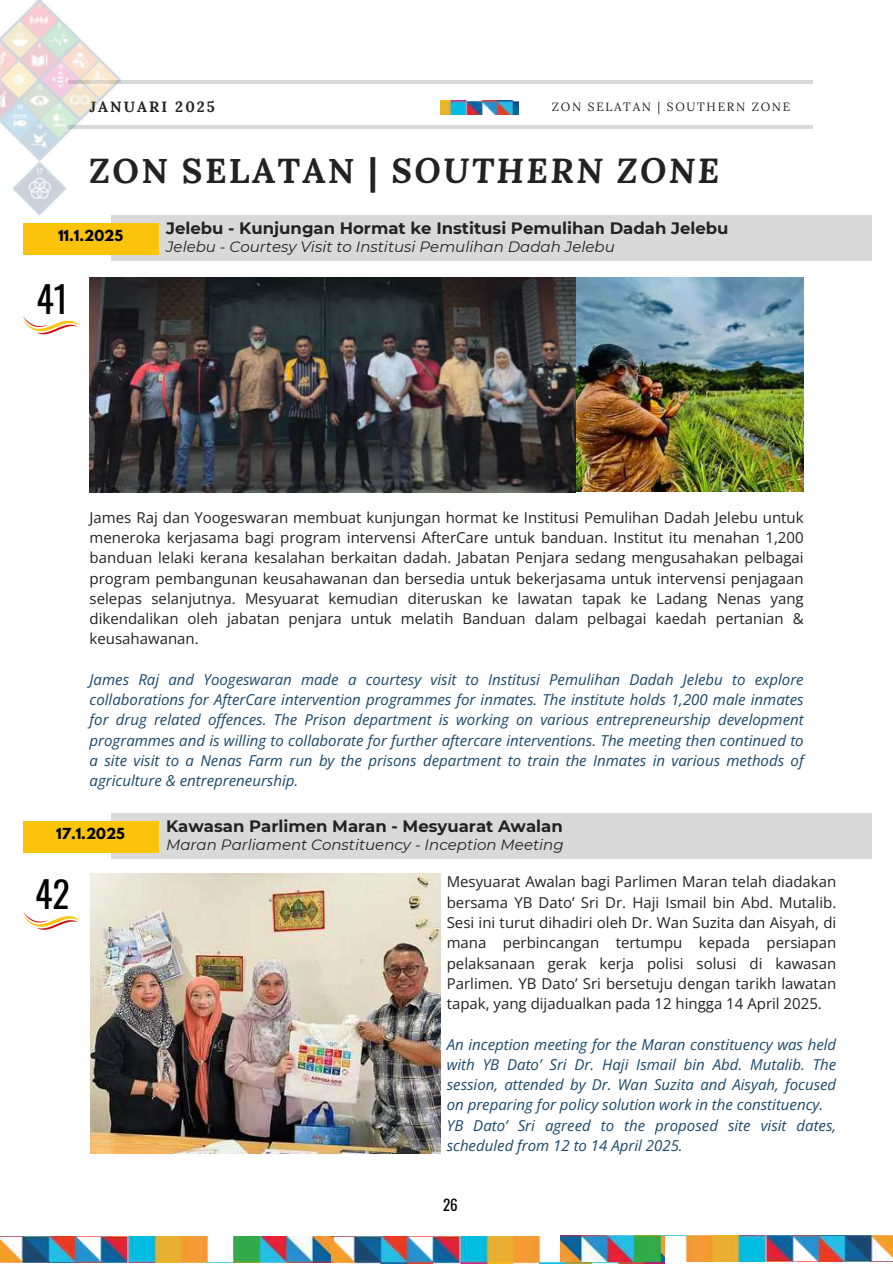
<style>
.page{position:relative;width:893px;height:1264px;background:#fff}
.page>*{position:absolute;margin:0;border:0;box-sizing:border-box;transform-origin:0 0}
.t1{font:36px "Oswald";color:#000}
.t2{font:italic 700 34.5px "Lora";letter-spacing:.07em;color:#222}
.t3{font:700 16.5px "Montserrat";color:#222}
.t4{font:15px/20.2px "Open Sans";color:#222;text-align:justify}
.t5{font:italic 15px/20.2px "Open Sans";color:#19486a}
.t6{font:italic 15px "Montserrat";color:#222}
.t7{font:15px "Oswald";color:#000}
.t8{font:700 14.85px "Lora";letter-spacing:.14em;color:#222}
.t9{font:700 13.5px "League Spartan";color:#000}
.t10{font:12px "Lora";letter-spacing:.14em;color:#222}
.s1{font-style:normal}
</style>
<div class="page">
<hr style="left:68px;top:126px;width:744px;height:3px;background:#000">
<hr style="left:69px;top:80px;width:743px;height:3px;background:#000">
<img style="left:0;top:1236px;width:331px;height:26px">
<img style="left:331px;top:1236px;width:333px;height:27px">
<img style="left:560px;top:1235px;width:332px;height:26px">
<img style="left:441px;top:101px;width:77px;height:13px">
<svg style="left:23px;top:912px;width:58px;height:17px"></svg>
<img style="left:90px;top:873px;width:350px;height:280px">
<div style="left:111px;top:813px;width:760px;height:45px;background:#d9d9d9"></div>
<div style="left:23px;top:821px;width:135px;height:31px;background:#fcc30b"></div>
<div style="left:111px;top:215px;width:760px;height:46px;background:#d9d9d9"></div>
<div style="left:23px;top:223px;width:135px;height:32px;background:#fcc30b"></div>
<img style="left:90px;top:278px;width:713px;height:214px">
<svg style="left:23px;top:316px;width:58px;height:18px"></svg>
<img style="left:0;top:0;width:123px;height:216px">
<p class="t8" style="left:89px;top:94px;width:127px">JANUARI 2025</p>
<p class="t10" style="left:552px;top:97px;width:240px">ZON SELATAN | SOUTHERN ZONE</p>
<h2 class="t2" style="left:89px;top:145px;width:631px"><span class="s1">ZON SELATAN |</span> SOUTHERN ZONE</h2>
<p class="t9" style="left:58px;top:225px;width:66px">11.1.2025</p>
<p class="t3" style="left:166px;top:217px;width:564px">Jelebu - Kunjungan Hormat ke Institusi Pemulihan Dadah Jelebu</p>
<p class="t6" style="left:166px;top:236px;width:450px">Jelebu - Courtesy Visit to Institusi Pemulihan Dadah Jelebu</p>
<h1 class="t1" style="left:36px;top:267px;width:33px">41</h1>
<p class="t4" style="left:90px;top:507px;width:715px">James Raj dan Yoogeswaran membuat kunjungan hormat ke Institusi Pemulihan Dadah Jelebu untuk meneroka kerjasama bagi program intervensi AfterCare untuk banduan. Institut itu menahan 1,200 banduan lelaki kerana kesalahan berkaitan dadah. Jabatan Penjara sedang mengusahakan pelbagai program pembangunan keusahawanan dan bersedia untuk bekerjasama untuk intervensi penjagaan selepas selanjutnya. Mesyuarat kemudian diteruskan ke lawatan tapak ke Ladang Nenas yang dikendalikan oleh jabatan penjara untuk melatih Banduan dalam pelbagai kaedah pertanian &amp; keusahawanan.</p>
<p class="t5" style="left:90px;top:669px;width:715px;text-align:justify">James Raj and Yoogeswaran made a courtesy visit to Institusi Pemulihan Dadah Jelebu to explore collaborations for AfterCare intervention programmes for inmates. The institute holds 1,200 male inmates for drug related offences. The Prison department is working on various entrepreneurship development programmes and is willing to collaborate for further aftercare interventions. The meeting then continued to a site visit to a Nenas Farm run by the prisons department to train the Inmates in various methods of agriculture &amp; entrepreneurship.</p>
<p class="t9" style="left:56px;top:823px;width:70px">17.1.2025</p>
<p class="t3" style="left:166px;top:814px;width:398px">Kawasan Parlimen Maran - Mesyuarat Awalan</p>
<p class="t6" style="left:166px;top:833px;width:399px">Maran Parliament Constituency - Inception Meeting</p>
<h1 class="t1" style="left:35px;top:862px;width:36px">42</h1>
<p class="t4" style="left:446px;top:871px;width:391px">Mesyuarat Awalan bagi Parlimen Maran telah diadakan bersama YB Dato’ Sri Dr. Haji Ismail bin Abd. Mutalib.<br>Sesi ini turut dihadiri oleh Dr. Wan Suzita dan Aisyah, di mana perbincangan tertumpu kepada persiapan pelaksanaan gerak kerja polisi solusi di kawasan Parlimen. YB Dato’ Sri bersetuju dengan tarikh lawatan tapak, yang dijadualkan pada 12 hingga 14 April 2025.</p>
<p class="t5" style="left:446px;top:1033px;width:391px">An inception meeting for the Maran constituency was held with YB Dato’ Sri Dr. Haji Ismail bin Abd. Mutalib. The session, attended by Dr. Wan Suzita and Aisyah, focused on preparing for policy solution work in the constituency.<br>YB Dato’ Sri agreed to the proposed site visit dates, scheduled from 12 to 14 April 2025.</p>
<p class="t7" style="left:443px;top:1191px;width:16px">26</p>
</div>
